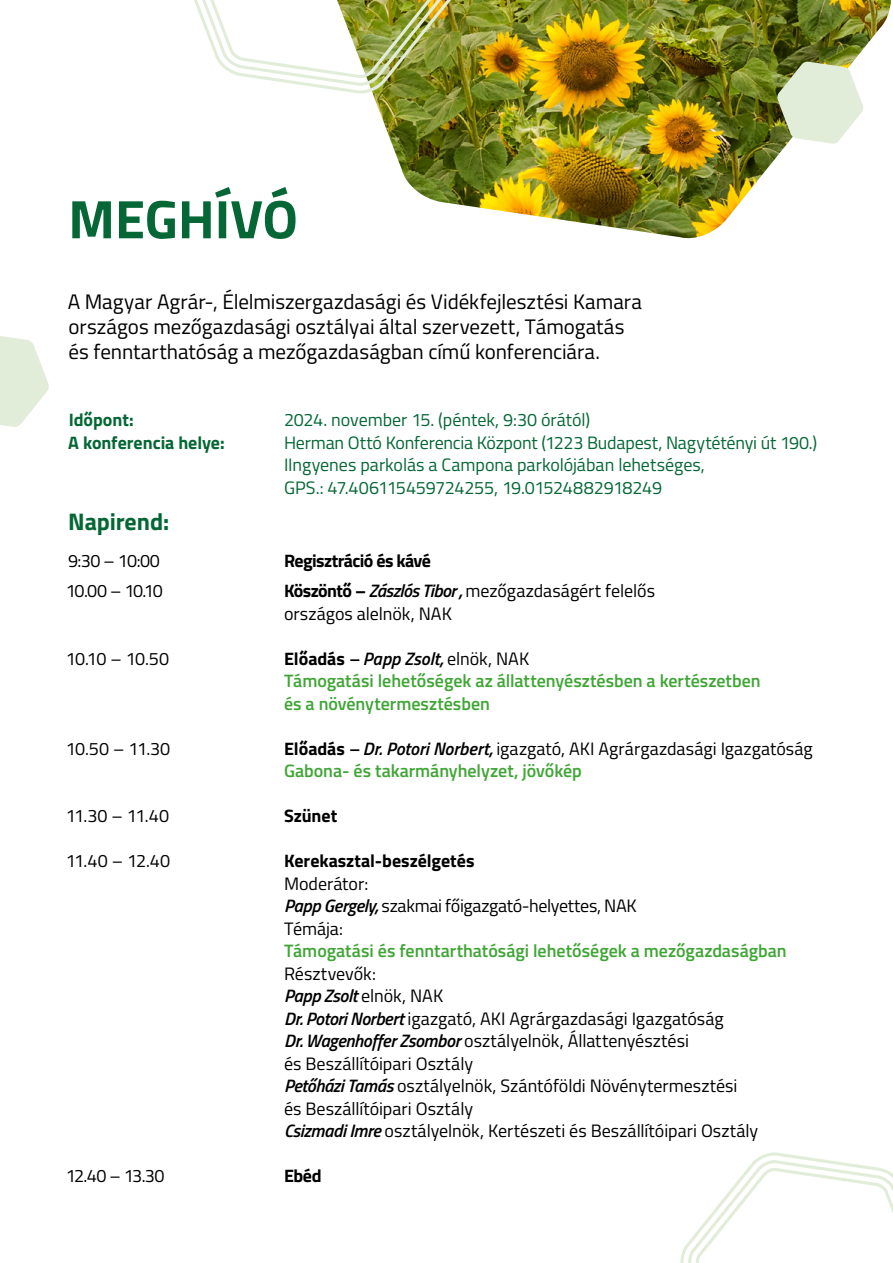
<style>
.page{position:relative;width:893px;height:1263px;background:#fff}
.page>*{position:absolute;margin:0;border:0;box-sizing:border-box;transform-origin:0 0}
.t1{font:700 54.3px "Titillium";color:#046735}
.t2{font:700 24px "Titillium";letter-spacing:-.005em;color:#046735}
.t3{font:21px/25.2px "Titillium";color:#000}
.t4{font:18px/22.5px "Titillium";color:#000}
.t5{font:18px/22.5px "Titillium";letter-spacing:-.01em;color:#046735}
.t6{font:600 18px/22.5px "Titillium";color:#3fa535}
.t7{font:700 18px "Titillium";letter-spacing:-.01em;color:#000}
.t8{font:700 18px "Titillium";letter-spacing:-.005em;color:#046735}
.t9{font:700 18px "Titillium";letter-spacing:-.035em;color:#000}
.s1{font-weight:700}
.s2{font-weight:600;font-style:italic}
.s3{font-weight:700;color:#000}
.s4{font-style:italic;color:#000}
.s5{font-weight:400;color:#000}
.s6{font-weight:600;color:#3fa535}
</style>
<div class="page">
<svg style="left:680px;top:1152px;width:213px;height:111px"></svg>
<img style="left:373px;top:0;width:518px;height:239px">
<svg style="left:194px;top:0;width:273px;height:94px"></svg>
<svg style="left:777px;top:61px;width:87px;height:83px;background:#d4ddc4"></svg>
<svg style="left:0;top:336px;width:49px;height:91px"></svg>
<h1 class="t1" style="left:68px;top:178px;width:231px">MEGHÍVÓ</h1>
<p class="t3" style="left:68px;top:288px;width:576px">A Magyar Agrár-, Élelmiszergazdasági és Vidékfejlesztési Kamara országos mezőgazdasági osztályai által szervezett, Támogatás és fenntarthatóság a mezőgazdaságban című konferenciára.</p>
<p class="t8" style="left:69px;top:406px;width:66px">Időpont:</p>
<p class="t5" style="left:284px;top:408px;width:308px">2024. november 15. (péntek, 9:30 órától)</p>
<p class="t8" style="left:68px;top:428px;width:158px">A konferencia helye:</p>
<p class="t5" style="left:284px;top:430px;width:535px">Herman Ottó Konferencia Központ (1223 Budapest, Nagytétényi út 190.)<br>IIngyenes parkolás a Campona parkolójában lehetséges,<br>GPS.: 47.406115459724255, 19.01524882918249</p>
<h2 class="t2" style="left:68px;top:503px;width:103px">Napirend:</h2>
<p class="t4" style="left:68px;top:549px;width:93px">9:30 – 10:00</p>
<p class="t9" style="left:284px;top:547px;width:148px">Regisztráció és kávé</p>
<p class="t4" style="left:66px;top:579px;width:99px">10.00 – 10.10</p>
<p class="t4" style="left:284px;top:579px;width:373px"><span class="s1">Köszöntő –</span> <span class="s2">Zászlós Tibor ,</span> mezőgazdaságért felelős országos alelnök, NAK</p>
<p class="t4" style="left:66px;top:646px;width:105px">10.10 – 10.50</p>
<p class="t6" style="left:284px;top:646px;width:478px"><span class="s3">Előadás</span> <span class="s4">– Papp Zsolt,</span> <span class="s5">elnök, NAK<br></span>Támogatási lehetőségek az állattenyésztésben a kertészetben és a növénytermesztésben</p>
<p class="t4" style="left:66px;top:736px;width:106px">10.50 – 11.30</p>
<p class="t4" style="left:284px;top:736px;width:530px"><span class="s1">Előadás</span> <span class="s2">– Dr. Potori Norbert,</span> igazgató, AKI Agrárgazdasági Igazgatóság<br><span class="s6">Gabona- és takarmányhelyzet, jövőkép</span></p>
<p class="t4" style="left:66px;top:804px;width:105px">11.30 – 11.40</p>
<p class="t7" style="left:284px;top:802px;width:55px">Szünet</p>
<p class="t4" style="left:66px;top:849px;width:106px">11.40 – 12.40</p>
<p class="t7" style="left:284px;top:847px;width:192px">Kerekasztal-beszélgetés</p>
<p class="t4" style="left:284px;top:871px;width:354px">Moderátor:<br><span class="s2">Papp Gergely,</span> szakmai főigazgató-helyettes, NAK<br>Témája:</p>
<p class="t6" style="left:284px;top:938px;width:504px">Támogatási és fenntarthatósági lehetőségek a mezőgazdaságban</p>
<p class="t4" style="left:284px;top:961px;width:476px">Résztvevők:<br><span class="s2">Papp Zsolt</span> elnök, NAK<br><span class="s2">Dr. Potori Norbert</span> igazgató, AKI Agrárgazdasági Igazgatóság<br><span class="s2">Dr. Wagenhoffer Zsombor</span> osztályelnök, Állattenyésztési<br>és Beszállítóipari Osztály<br><span class="s2">Petőházi Tamás</span> osztályelnök, Szántóföldi Növénytermesztési és Beszállítóipari Osztály<br><span class="s2">Csizmadi Imre</span> osztályelnök, Kertészeti és Beszállítóipari Osztály</p>
<p class="t4" style="left:66px;top:1164px;width:100px">12.40 – 13.30</p>
<p class="t7" style="left:284px;top:1162px;width:39px">Ebéd</p>
</div>
